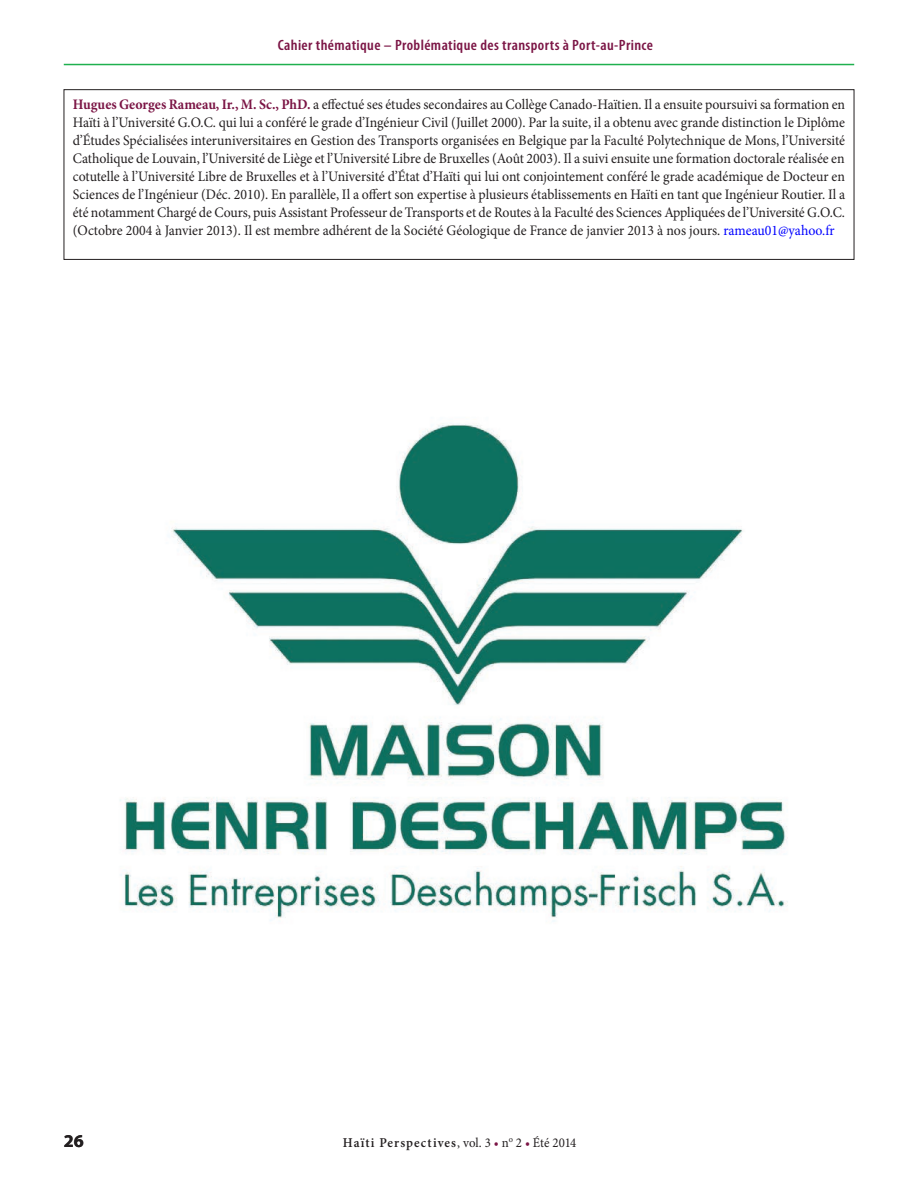
<style>
.page{position:relative;width:918px;height:1188px;background:#fff}
.page>*{position:absolute;margin:0;border:0;box-sizing:border-box;transform-origin:0 0}
.t1{font:700 18px "Myriad Pro";color:#231f20}
.t2{font:600 condensed 15px "Myriad Pro";letter-spacing:.025em;color:#7b1545;scale:1.05 1}
.t3{font:14.55px/18px "Minion Pro";color:#231f20;text-align:justify;scale:.95 1}
.t4{font:600 13.5px "Minion Pro";letter-spacing:.085em;color:#231f20;scale:.95 1}
.s1{font-weight:700;color:#7b1545}
.s2{color:#00f}
.s3{font-weight:400}
.s4{font-weight:400;color:#7b1545}
</style>
<div class="page">
<hr style="left:64px;top:64px;width:790px;height:1px;background:#1fb04f">
<div style="left:64px;top:89px;width:790px;height:171px;border:1px solid #231f20"></div>
<img style="left:120px;top:423px;width:668px;height:499px">
<p class="t2" style="left:278px;top:36px;width:359px">Cahier thématique – Problématique des transports à Port-au-Prince</p>
<p class="t3" style="left:73px;top:96px;width:815px"><span class="s1">Hugues Georges Rameau, Ir., M. Sc., PhD.</span> a effectué ses études secondaires au Collège Canado-Haïtien. Il a ensuite poursuivi sa formation en Haïti à l’Université G.O.C. qui lui a conféré le grade d’Ingénieur Civil (Juillet 2000). Par la suite, il a obtenu avec grande distinction le Diplôme d’Études Spécialisées interuniversitaires en Gestion des Transports organisées en Belgique par la Faculté Polytechnique de Mons, l’Université Catholique de Louvain, l’Université de Liège et l’Université Libre de Bruxelles (Août 2003). Il a suivi ensuite une formation doctorale réalisée en cotutelle à l’Université Libre de Bruxelles et à l’Université d’État d’Haïti qui lui ont conjointement conféré le grade académique de Docteur en Sciences de l’Ingénieur (Déc. 2010). En parallèle, Il a offert son expertise à plusieurs établissements en Haïti en tant que Ingénieur Routier. Il a été notamment Chargé de Cours, puis Assistant Professeur de Transports et de Routes à la Faculté des Sciences Appliquées de l’Université G.O.C. (Octobre 2004 à Janvier 2013). Il est membre adhérent de la Société Géologique de France de janvier 2013 à nos jours. <span class="s2">rameau01@yahoo.fr</span></p>
<p class="t1" style="left:64px;top:1130px;width:21px">26</p>
<p class="t4" style="left:343px;top:1133px;width:247px">Haïti Perspectives<span class="s3">, vol. 3</span> <span class="s4">•</span> <span class="s3">n</span><sup>o</sup> <span class="s3">2</span> <span class="s4">•</span> <span class="s3">Été 2014</span></p>
</div>
